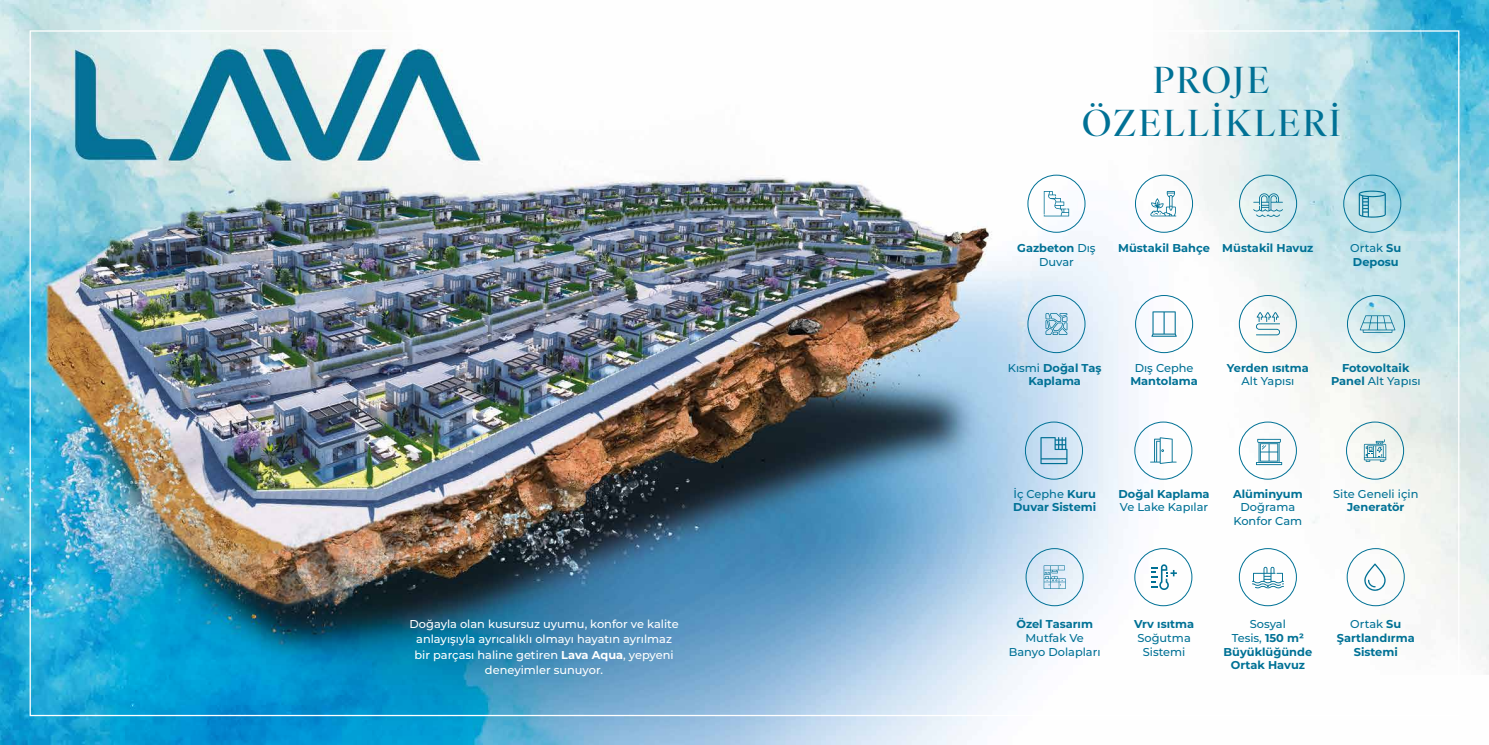
<style>
.page{position:relative;width:1489px;height:745px;background:#fff}
.page>*{position:absolute;margin:0;border:0;box-sizing:border-box;transform-origin:0 0}
.t1{font:500 35.88px/43.1px "Ivy Ora Display";letter-spacing:.08em;color:#007195;text-align:center}
.t2{font:700 11.38px/13.7px "Montserrat";color:#007195;text-align:center}
.t3{font:500 11.38px/15.4px "Montserrat";color:#fff;text-align:center}
.t4{font:500 11.38px/13.7px "Montserrat";color:#007195;text-align:center}
.s1{font-weight:500}
.s2{font-weight:700}
</style>
<div class="page">
<img style="left:0;top:0;width:1488px;height:744px">
<svg style="left:1043px;top:191px;width:26px;height:25px"></svg>
<div style="left:1027px;top:175px;width:58px;height:57px;border:1px solid #007195;border-radius:50%"></div>
<div style="left:1025px;top:421px;width:57px;height:58px;border:1px solid #007195;border-radius:50%"></div>
<svg style="left:1040px;top:437px;width:27px;height:27px"></svg>
<div style="left:1134px;top:548px;width:58px;height:57px;border:1px solid #007195;border-radius:50%"></div>
<svg style="left:1151px;top:564px;width:25px;height:25px"></svg>
<div style="left:1134px;top:421px;width:58px;height:58px;border:1px solid #007195;border-radius:50%"></div>
<svg style="left:1149px;top:437px;width:27px;height:26px"></svg>
<div style="left:1345px;top:421px;width:58px;height:58px;border:1px solid #007195;border-radius:50%"></div>
<svg style="left:1363px;top:439px;width:22px;height:22px"></svg>
<svg style="left:1043px;top:565px;width:22px;height:23px"></svg>
<div style="left:1025px;top:548px;width:58px;height:57px;border:1px solid #007195;border-radius:50%"></div>
<svg style="left:1150px;top:191px;width:26px;height:25px"></svg>
<div style="left:1134px;top:175px;width:58px;height:57px;border:1px solid #007195;border-radius:50%"></div>
<div style="left:1346px;top:548px;width:58px;height:57px;border:1px solid #007195;border-radius:50%"></div>
<svg style="left:1363px;top:563px;width:22px;height:27px"></svg>
<svg style="left:1045px;top:313px;width:22px;height:22px"></svg>
<div style="left:1027px;top:295px;width:58px;height:58px;border:1px solid #007195;border-radius:50%"></div>
<div style="left:1135px;top:295px;width:57px;height:58px;border:1px solid #007195;border-radius:50%"></div>
<svg style="left:1151px;top:311px;width:25px;height:25px"></svg>
<div style="left:1238px;top:295px;width:58px;height:58px;border:1px solid #007195;border-radius:50%"></div>
<svg style="left:1255px;top:312px;width:25px;height:23px"></svg>
<div style="left:1238px;top:421px;width:58px;height:58px;border:1px solid #007195;border-radius:50%"></div>
<svg style="left:1255px;top:438px;width:26px;height:27px"></svg>
<div style="left:1238px;top:548px;width:58px;height:57px;border:1px solid #007195;border-radius:50%"></div>
<svg style="left:1251px;top:566px;width:32px;height:22px"></svg>
<div style="left:1346px;top:295px;width:58px;height:58px;border:1px solid #007195;border-radius:50%"></div>
<svg style="left:1359px;top:315px;width:36px;height:17px"></svg>
<div style="left:1239px;top:175px;width:57px;height:57px;border:1px solid #007195;border-radius:50%"></div>
<svg style="left:1253px;top:193px;width:29px;height:24px"></svg>
<div style="left:1343px;top:175px;width:57px;height:57px;border:1px solid #007195;border-radius:50%"></div>
<svg style="left:1358px;top:190px;width:27px;height:27px"></svg>
<h1 class="t1" style="left:1081px;top:56px;width:260px">PROJE<br>ÖZELLİKLERİ</h1>
<p class="t2" style="left:1017px;top:241px;width:80px">Gazbeton <span class="s1">Dış<br>Duvar</span></p>
<p class="t2" style="left:1118px;top:241px;width:93px">Müstakil Bahçe</p>
<p class="t2" style="left:1222px;top:241px;width:93px">Müstakil Havuz</p>
<p class="t2" style="left:1350px;top:241px;width:53px;text-align:left"><span class="s1">Ortak</span> Su<br>Deposu</p>
<p class="t2" style="left:1007px;top:360px;width:95px"><span class="s1">Kısmi</span> Doğal Taş<br>Kaplama</p>
<p class="t4" style="left:1134px;top:360px;width:60px">Dış Cephe</p>
<p class="t2" style="left:1130px;top:373px;width:69px">Mantolama</p>
<p class="t2" style="left:1226px;top:360px;width:83px">Yerden ısıtma</p>
<p class="t4" style="left:1241px;top:374px;width:54px">Alt Yapısı</p>
<p class="t2" style="left:1330px;top:360px;width:91px">Fotovoltaik<br>Panel <span class="s1">Alt Yapısı</span></p>
<p class="t2" style="left:1013px;top:486px;width:84px;text-align:left"><span class="s1">İç Cephe</span> Kuru<br>Duvar Sistemi</p>
<p class="t2" style="left:1118px;top:486px;width:93px">Doğal Kaplama</p>
<p class="t4" style="left:1119px;top:499px;width:90px">Ve Lake Kapılar</p>
<p class="t2" style="left:1232px;top:486px;width:71px">Alüminyum</p>
<p class="t4" style="left:1233px;top:499px;width:70px">Doğrama<br>Konfor Cam</p>
<p class="t4" style="left:1332px;top:486px;width:87px">Site Geneli için</p>
<p class="t2" style="left:1346px;top:499px;width:59px">Jeneratör</p>
<p class="t2" style="left:1016px;top:616px;width:78px">Özel Tasarım</p>
<p class="t4" style="left:1008px;top:630px;width:93px">Mutfak Ve<br>Banyo Dolapları</p>
<p class="t3" style="left:409px;top:615px;width:271px">Doğayla olan kusursuz uyumu, konfor ve kalite anlayışıyla ayrıcalıklı olmayı hayatın ayrılmaz bir parçası haline getiren <span class="s2">Lava Aqua</span>, yepyeni deneyimler sunuyor.</p>
<p class="t2" style="left:1336px;top:616px;width:79px"><span class="s1">Ortak</span> Su<br>Şartlandırma<br>Sistemi</p>
<p class="t2" style="left:1223px;top:616px;width:90px"><span class="s1">Sosyal<br>Tesis,</span> 150 m²<br>Büyüklüğünde<br>Ortak Havuz</p>
<p class="t2" style="left:1134px;top:616px;width:61px">Vrv ısıtma</p>
<p class="t4" style="left:1137px;top:630px;width:55px">Soğutma<br>Sistemi</p>
</div>
